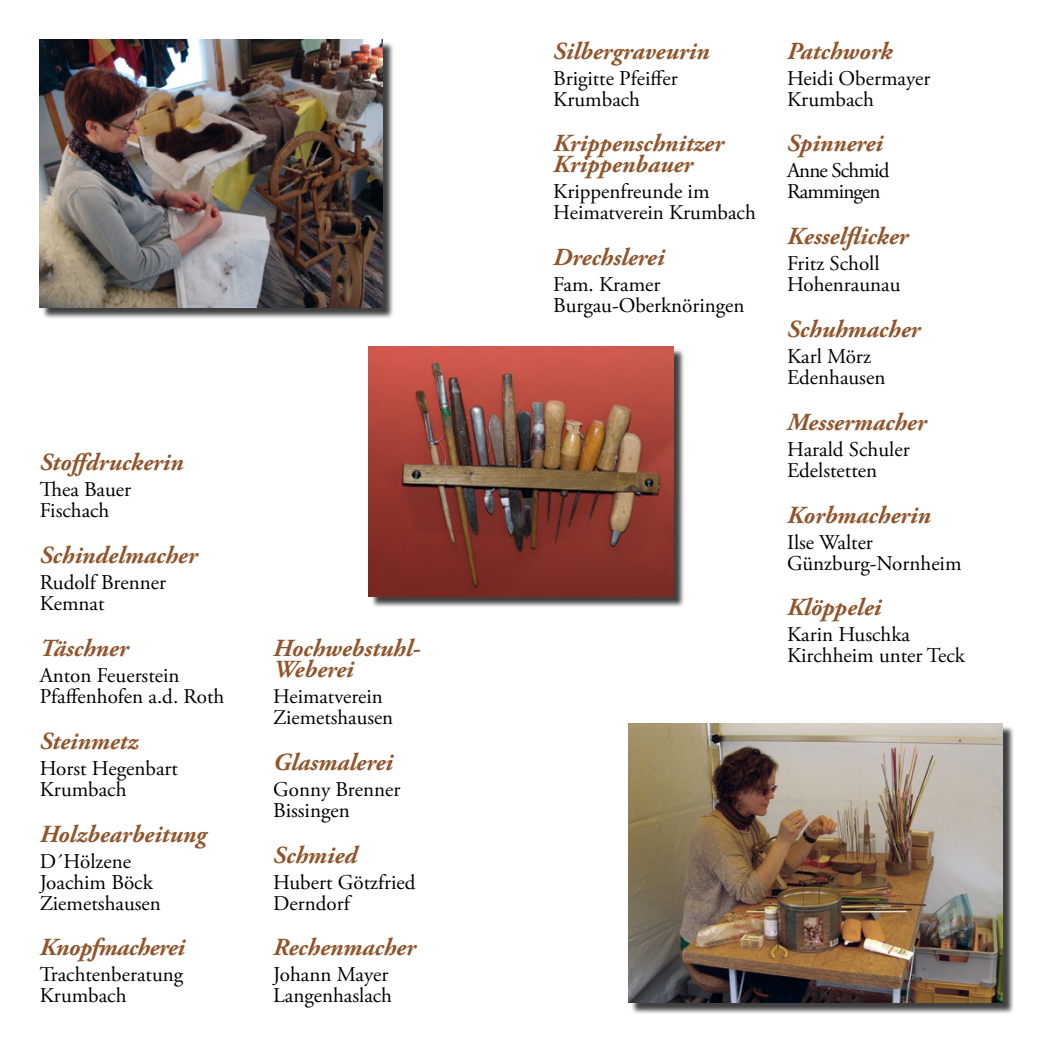
<style>
.page{position:relative;width:1042px;height:1042px;background:#fff}
.page>*{position:absolute;margin:0;border:0;box-sizing:border-box;transform-origin:0 0}
.info_head{font:italic 700 24.5px/21px "Adobe Garamond Pro";color:#91552c}
.info_head-2{font:italic 700 24.5px "Adobe Garamond Pro";letter-spacing:-.02em;color:#91552c}
.info{font:21px/21px "Adobe Garamond Pro";color:#000}
.info-2{font:21px/21px "Adobe Garamond Pro";letter-spacing:-.04em;color:#000}
.info-3{font:20.82px/20.8px "Adobe Garamond Pro";color:#000}
</style>
<div class="page">
<div style="left:630px;top:726px;width:384px;height:288px;background:#000;opacity:.75"></div>
<img style="left:628px;top:723px;width:374px;height:279px">
<div style="left:42px;top:42px;width:352px;height:278px;background:#000;opacity:.75"></div>
<img style="left:40px;top:40px;width:342px;height:268px">
<div style="left:371px;top:349px;width:314px;height:259px;background:#000;opacity:.75"></div>
<img style="left:369px;top:347px;width:304px;height:249px">
<p class="info_head" style="left:40px;top:453px;width:145px">Stoffdruckerin</p>
<p class="info" style="left:40px;top:480px;width:93px">Thea Bauer<br>Fischach</p>
<p class="info_head" style="left:40px;top:545px;width:159px">Schindelmacher</p>
<p class="info" style="left:40px;top:573px;width:128px">Rudolf Brenner<br>Kemnat</p>
<p class="info_head" style="left:40px;top:638px;width:90px">Täschner</p>
<p class="info" style="left:40px;top:665px;width:186px">Anton Feuerstein<br>Pfaffenhofen a.d. Roth</p>
<p class="info_head" style="left:40px;top:731px;width:100px">Steinmetz</p>
<p class="info" style="left:40px;top:758px;width:140px">Horst Hegenbart</p>
<p class="info" style="left:40px;top:779px;width:88px">Krumbach</p>
<p class="info_head" style="left:40px;top:824px;width:168px">Holzbearbeitung</p>
<p class="info" style="left:40px;top:851px;width:123px">D´Hölzene<br>Joachim Böck<br>Ziemetshausen</p>
<p class="info_head-2" style="left:40px;top:933px;width:146px">Knopfmacherei</p>
<p class="info" style="left:40px;top:965px;width:145px">Trachtenberatung<br>Krumbach</p>
<p class="info_head" style="left:273px;top:638px;width:149px">Hochwebstuhl-<br>Weberei</p>
<p class="info-3" style="left:273px;top:687px;width:121px">Heimatverein<br>Ziemetshausen</p>
<p class="info_head" style="left:273px;top:752px;width:121px">Glasmalerei</p>
<p class="info" style="left:273px;top:779px;width:129px">Gonny Brenner<br>Bissingen</p>
<p class="info_head" style="left:273px;top:845px;width:86px">Schmied</p>
<p class="info" style="left:273px;top:872px;width:144px">Hubert Götzfried<br>Derndorf</p>
<p class="info_head" style="left:273px;top:937px;width:144px">Rechenmacher</p>
<p class="info" style="left:273px;top:965px;width:120px">Johann Mayer<br>Langenhaslach</p>
<p class="info_head" style="left:553px;top:41px;width:158px">Silbergraveurin</p>
<p class="info" style="left:553px;top:68px;width:126px">Brigitte Pfeiffer<br>Krumbach</p>
<p class="info_head" style="left:553px;top:134px;width:172px">Krippenschnitzer<br>Krippenbauer</p>
<p class="info" style="left:553px;top:182px;width:204px">Krippenfreunde im<br>Heimatverein Krumbach</p>
<p class="info_head" style="left:553px;top:247px;width:113px">Drechslerei</p>
<p class="info" style="left:553px;top:275px;width:193px">Fam. Kramer<br>Burgau-Oberknöringen</p>
<p class="info_head" style="left:787px;top:41px;width:107px">Patchwork</p>
<p class="info" style="left:787px;top:68px;width:145px">Heidi Obermayer</p>
<p class="info" style="left:787px;top:89px;width:88px">Krumbach</p>
<p class="info_head" style="left:787px;top:134px;width:97px">Spinnerei</p>
<p class="info-2" style="left:787px;top:161px;width:104px">Anne Schmid<br>Rammingen</p>
<p class="info_head" style="left:787px;top:226px;width:123px">Kesselflicker</p>
<p class="info" style="left:787px;top:254px;width:115px">Fritz Scholl<br>Hohenraunau</p>
<p class="info_head" style="left:787px;top:319px;width:135px">Schuhmacher</p>
<p class="info" style="left:787px;top:347px;width:100px">Karl Mörz<br>Edenhausen</p>
<p class="info_head" style="left:787px;top:412px;width:141px">Messermacher</p>
<p class="info" style="left:787px;top:439px;width:124px">Harald Schuler<br>Edelstetten</p>
<p class="info_head" style="left:787px;top:505px;width:145px">Korbmacherin</p>
<p class="info" style="left:787px;top:532px;width:176px">Ilse Walter<br>Günzburg-Nornheim</p>
<p class="info_head" style="left:787px;top:598px;width:96px">Klöppelei</p>
<p class="info" style="left:787px;top:625px;width:179px">Karin Huschka<br>Kirchheim unter Teck</p>
</div>
